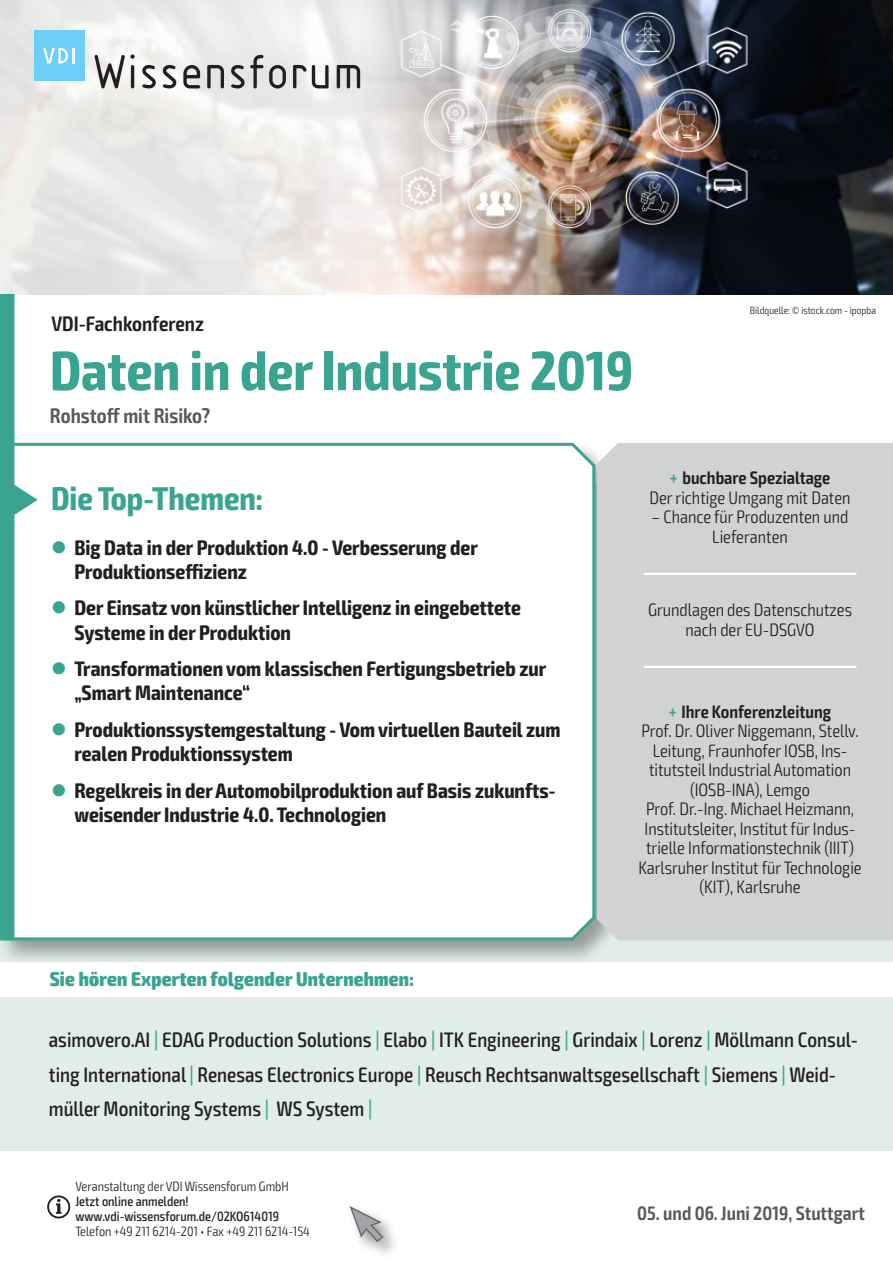
<style>
.page{position:relative;width:893px;height:1263px;background:#fff}
.page>*{position:absolute;margin:0;border:0;box-sizing:border-box;transform-origin:0 0}
.t1{font:700 condensed 55.5px "Exo 2";color:#39a590}
.t2{font:700 condensed 33px "Exo 2";color:#39a590}
.t3{font:700 condensed 21px/24px "Exo 2";color:#231f20}
.t4{font:500 condensed 21px/34.5px "Exo 2";color:#231f20}
.t5{font:600 condensed 21px "Exo 2";color:#57585a}
.t6{font:600 condensed 21px "Exo 2";color:#231f20}
.t7{font:800 condensed 20.1px "Exo 2";letter-spacing:.01em;color:#39a590}
.t8{font:600 condensed 19.5px "Exo 2";color:#57585a}
.t9{font:300 condensed 18px/19.5px "Exo 2";color:#231f20;text-align:center}
.t10{font:300 condensed 13.5px "Exo 2";color:#231f20}
.t11{font:500 condensed 13.5px/15px "Exo 2";color:#231f20}
.t12{font:300 condensed 10.5px "Exo 2";color:#231f20}
.s1{color:#39a590}
.s2{font-weight:600;color:#39a590}
.s3{font-weight:600}
</style>
<div class="page">
<div style="left:0;top:997px;width:893px;height:154px;background:#e0ede9"></div>
<div style="left:0;top:439px;width:620px;height:526px;background:#231f20;opacity:.4"></div>
<svg style="left:0;top:441px;width:597px;height:501px"></svg>
<img style="left:559px;top:0;width:334px;height:294px">
<svg style="left:0;top:0;width:559px;height:295px;fill:#e9e7e6"></svg>
<svg style="left:94px;top:54px;width:41px;height:34px"></svg>
<svg style="left:142px;top:65px;width:14px;height:24px"></svg>
<svg style="left:163px;top:65px;width:13px;height:24px"></svg>
<svg style="left:183px;top:65px;width:17px;height:23px"></svg>
<svg style="left:207px;top:65px;width:17px;height:23px"></svg>
<svg style="left:231px;top:55px;width:55px;height:34px;background:#b3b2b3"></svg>
<svg style="left:293px;top:65px;width:36px;height:23px"></svg>
<svg style="left:337px;top:65px;width:23px;height:23px"></svg>
<div style="left:34px;top:30px;width:50px;height:51px;background:#6bcff6"></div>
<svg style="left:43px;top:48px;width:31px;height:15px"></svg>
<svg style="left:0;top:294px;width:38px;height:646px"></svg>
<div style="left:597px;top:443px;width:296px;height:497px;background:#d1d2d4"></div>
<hr style="left:644px;top:573px;width:212px;height:2px;background:#fff">
<hr style="left:644px;top:666px;width:212px;height:2px;background:#fff">
<svg style="left:47px;top:1195px;width:23px;height:23px"></svg>
<div style="left:347px;top:1203px;width:54px;height:57px;background:#231f20;opacity:.5"></div>
<svg style="left:349px;top:1205px;width:36px;height:38px"></svg>
<p class="t6" style="left:51px;top:311px;width:154px">VDI-Fachkonferenz</p>
<h1 class="t1" style="left:50px;top:337px;width:584px">Daten in der Industrie 2019</h1>
<p class="t5" style="left:50px;top:403px;width:162px">Rohstoff mit Risiko?</p>
<p class="t12" style="left:750px;top:304px;width:128px">Bildquelle: © istock.com - ipopba</p>
<h2 class="t2" style="left:51px;top:478px;width:214px">Die Top-Themen:</h2>
<p class="t3" style="left:74px;top:536px;width:405px;text-indent:-23px"><span class="s1">●</span> Big Data in der Produktion 4.0 - Verbesserung der<br>Produktionseffizienz</p>
<p class="t3" style="left:74px;top:597px;width:448px;text-indent:-23px"><span class="s1">●</span> Der Einsatz von künstlicher Intelligenz in eingebettete<br>Systeme in der Produktion</p>
<p class="t3" style="left:74px;top:657px;width:473px;text-indent:-23px"><span class="s1">●</span> Transformationen vom klassischen Fertigungsbetrieb zur „Smart Maintenance“</p>
<p class="t3" style="left:74px;top:718px;width:487px;text-indent:-23px"><span class="s1">●</span> Produktionssystemgestaltung - Vom virtuellen Bauteil zum realen Produktionssystem</p>
<p class="t3" style="left:74px;top:779px;width:482px;text-indent:-23px"><span class="s1">●</span> Regelkreis in der Automobilproduktion auf Basis zukunfts&shy;weisender Industrie 4.0. Technologien</p>
<p class="t9" style="left:649px;top:468px;width:203px"><span class="s2">+</span> <span class="s3">buchbare Spezialtage<br></span>Der richtige Umgang mit Daten</p>
<p class="t9" style="left:652px;top:507px;width:198px">– Chance für Produzenten und<br>Lieferanten</p>
<p class="t9" style="left:648px;top:600px;width:205px">Grundlagen des Datenschutzes nach der EU-DSGVO</p>
<p class="t9" style="left:638px;top:702px;width:225px"><span class="s2">+</span> <span class="s3">Ihre Konferenzleitung<br></span>Prof. Dr. Oliver Niggemann, Stellv.<br>Leitung, Fraunhofer IOSB, Ins&shy;titutsteil Industrial Automation (IOSB-INA), Lemgo<br>Prof. Dr.-Ing. Michael Heizmann,<br>Institutsleiter, Institut für Indus&shy;trielle Informationstechnik (IIIT)<br>Karlsruher Institut für Technologie (KIT), Karlsruhe</p>
<p class="t7" style="left:50px;top:967px;width:366px">Sie hören Experten folgender Unternehmen:</p>
<p class="t4" style="left:49px;top:1023px;width:811px">asimovero.AI <span class="s1">|</span> EDAG Production Solutions <span class="s1">|</span> Elabo <span class="s1">|</span> ITK Engineering <span class="s1">|</span> Grindaix <span class="s1">|</span> Lorenz <span class="s1">|</span> Möllmann Consul&shy;ting International <span class="s1">|</span> Renesas Electronics Europe <span class="s1">|</span> Reusch Rechtsanwaltsgesellschaft <span class="s1">|</span> Siemens <span class="s1">|</span> Weid&shy;müller Monitoring Systems <span class="s1">|</span> WS System <span class="s1">|</span></p>
<p class="t10" style="left:75px;top:1178px;width:215px">Veranstaltung der VDI Wissensforum GmbH</p>
<p class="t11" style="left:75px;top:1194px;width:205px">Jetzt online anmelden! www.vdi-wissensforum.de/02KO614019</p>
<p class="t10" style="left:75px;top:1223px;width:236px">Telefon +49 211 6214-201 • Fax +49 211 6214-154</p>
<p class="t8" style="left:637px;top:1202px;width:229px">05. und 06. Juni 2019, Stuttgart</p>
</div>
